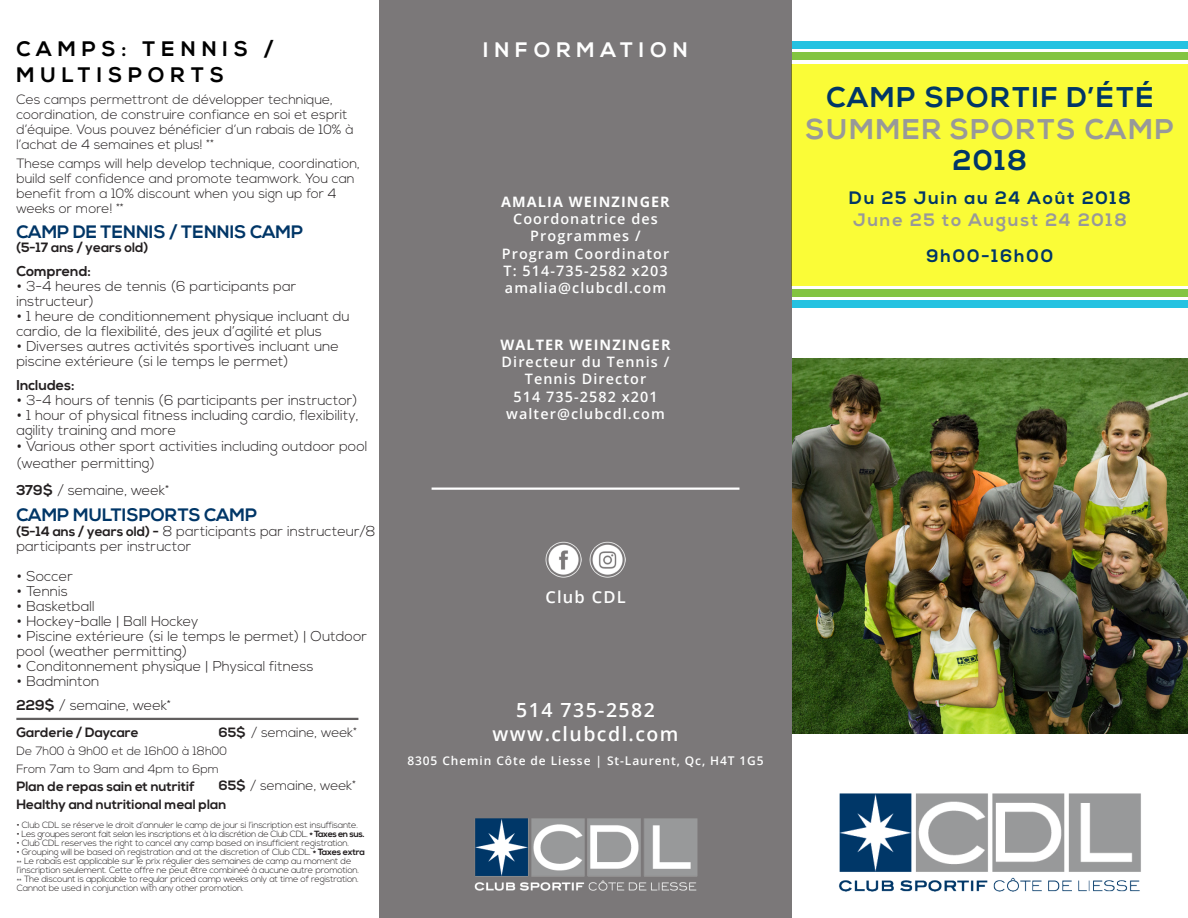
<style>
.page{position:relative;width:1188px;height:918px;background:#fff}
.page>*{position:absolute;margin:0;border:0;box-sizing:border-box;transform-origin:0 0}
.t1{font:700 28.5px "Nexa";letter-spacing:.06em;color:#003667}
.t2{font:700 28.5px "Nexa";letter-spacing:.06em;color:#989999}
.t3{font:700 21px/25.5px "Nexa";letter-spacing:.28em;color:#000}
.t4{font:700 21px "Nexa";letter-spacing:.28em;color:#fff}
.t5{font:600 19.5px/23.4px "Open Sans";letter-spacing:.075em;color:#fff;text-align:center}
.t6{font:700 18px "Nexa";color:#003667}
.t7{font:700 18px "Nexa";letter-spacing:.1em;color:#003667}
.t8{font:700 18px "Nexa";letter-spacing:.1em;color:#989999}
.t9{font:600 16.5px "Open Sans";letter-spacing:.075em;color:#fff}
.t10{font:600 14.4px/17.2px "Open Sans";letter-spacing:.075em;color:#fff;text-align:center}
.t11{font:700 14.4px "Open Sans";letter-spacing:.075em;color:#fff}
.t12{font:300 14.25px/15px "Nexa";color:#231f20}
.t13{font:700 14.25px "Nexa";color:#231f20}
.t14{font:300 13.5px/15px "Nexa";color:#231f20}
.t15{font:700 13.5px/18px "Nexa";color:#231f20}
.t16{font:300 12px/18px "Nexa";color:#231f20}
.t17{font:600 12px "Open Sans";letter-spacing:.075em;color:#fff}
.t18{font:300 9px/9px "Nexa";letter-spacing:-.02em;color:#231f20}
.t19{font:300 9px "Nexa";letter-spacing:-.04em;color:#231f20}
.s1{font-family:"Antonio";font-weight:400;font-size:13.5px}
.s2{font-weight:700}
.s3{font-weight:700;font-size:13.5px}
</style>
<div class="page">
<div style="left:792px;top:64px;width:396px;height:221px;background:#fafc37"></div>
<div style="left:792px;top:41px;width:396px;height:8px;background:#25c2e1"></div>
<div style="left:792px;top:300px;width:396px;height:8px;background:#25c2e1"></div>
<div style="left:792px;top:53px;width:396px;height:7px;background:#83c441"></div>
<div style="left:792px;top:289px;width:396px;height:7px;background:#83c441"></div>
<img style="left:792px;top:359px;width:396px;height:374px">
<div style="left:379px;top:0;width:413px;height:918px;background:#7b7879"></div>
<hr style="left:432px;top:488px;width:308px;height:2px;background:#fff">
<img style="left:474px;top:819px;width:223px;height:71px">
<img style="left:545px;top:541px;width:37px;height:36px">
<img style="left:589px;top:541px;width:37px;height:36px">
<hr style="left:16px;top:718px;width:342px;height:2px;background:#231f20">
<img style="left:839px;top:794px;width:302px;height:97px">
<h2 class="t3" style="left:16px;top:37px;width:259px">CAMPS: TENNIS /<br>MULTISPORTS</h2>
<p class="t14" style="left:16px;top:92px;width:339px">Ces camps permettront de développer technique, coordination, de construire confiance en soi et esprit d’équipe. Vous pouvez bénéficier d’un rabais de 10% à l’achat de 4 semaines et plus! **</p>
<p class="t14" style="left:16px;top:157px;width:345px">These camps will help develop technique, coordination, build self confidence and promote teamwork. You can benefit from a 10% discount when you sign up for 4 weeks or more! **</p>
<p class="t6" style="left:16px;top:222px;width:288px">CAMP DE TENNIS / TENNIS CAMP</p>
<p class="t15" style="left:16px;top:238px;width:134px">(5-17 ans / years old)</p>
<p class="t13" style="left:16px;top:263px;width:76px">Comprend:</p>
<p class="t12" style="left:16px;top:279px;width:282px"><span class="s1">•</span> 3-4 heures de tennis (6 participants par instructeur)</p>
<p class="t12" style="left:16px;top:309px;width:335px"><span class="s1">•</span> 1 heure de conditionnement physique incluant du cardio, de la flexibilité, des jeux d’agilité et plus</p>
<p class="t12" style="left:16px;top:339px;width:324px"><span class="s1">•</span> Diverses autres activités sportives incluant une piscine extérieure (si le temps le permet)</p>
<p class="t13" style="left:16px;top:377px;width:60px">Includes:</p>
<p class="t12" style="left:16px;top:393px;width:343px"><span class="s1">•</span> 3-4 hours of tennis (6 participants per instructor)</p>
<p class="t12" style="left:16px;top:408px;width:344px"><span class="s1">•</span> 1 hour of physical fitness including cardio, flexibility, agility training and more</p>
<p class="t12" style="left:16px;top:439px;width:353px;line-height:16.5px"><span class="s1">•</span> Various other sport activities including outdoor pool (weather permitting)</p>
<p class="t12" style="left:16px;top:483px;width:154px"><span class="s2">379$</span> / semaine, week*</p>
<p class="t6" style="left:16px;top:504px;width:243px">CAMP MULTISPORTS CAMP</p>
<p class="t12" style="left:16px;top:524px;width:361px"><span class="s3">(5-14 ans / years old) -</span> 8 participants par instructeur/8 participants per instructor</p>
<p class="t12" style="left:16px;top:569px;width:58px"><span class="s1">•</span> Soccer</p>
<p class="t12" style="left:16px;top:584px;width:53px"><span class="s1">•</span> Tennis</p>
<p class="t12" style="left:16px;top:599px;width:80px"><span class="s1">•</span> Basketball</p>
<p class="t12" style="left:16px;top:614px;width:184px"><span class="s1">•</span> Hockey-balle | Ball Hockey</p>
<p class="t12" style="left:16px;top:629px;width:352px"><span class="s1">•</span> Piscine extérieure (si le temps le permet) | Outdoor pool (weather permitting)</p>
<p class="t12" style="left:16px;top:659px;width:299px"><span class="s1">•</span> Conditonnement physique | Physical fitness</p>
<p class="t12" style="left:16px;top:670px;width:156px;line-height:24px"><span class="s1">•</span> Badminton<br><span class="s2">229$</span> / semaine, week*</p>
<p class="t14" style="left:219px;top:725px;width:140px"><span class="s2">65$</span> / semaine, week*</p>
<p class="t15" style="left:16px;top:723px;width:124px">Garderie / Daycare</p>
<p class="t16" style="left:16px;top:742px;width:212px">De 7h00 à 9h00 et de 16h00 à 18h00<br>From 7am to 9am and 4pm to 6pm</p>
<p class="t15" style="left:16px;top:777px;width:211px">Plan de repas sain et nutritif<br>Healthy and nutritional meal plan</p>
<p class="t14" style="left:219px;top:778px;width:139px"><span class="s2">65$</span> / semaine, week*</p>
<p class="t18" style="left:17px;top:821px;width:343px">• Club CDL se réserve le droit d’annuler le camp de jour si l’inscription est insuffisante.</p>
<p class="t19" style="left:17px;top:829px;width:349px">• Les groupes seront fait selon les inscriptions et à la discrétion de Club CDL. <span class="s2">* Taxes en sus.</span></p>
<p class="t18" style="left:17px;top:839px;width:334px">• Club CDL reserves the right to cancel any camp based on insufficient registration.</p>
<p class="t18" style="left:17px;top:848px;width:350px">• Grouping will be based on registration and at the discretion of Club CDL. <span class="s2">* Taxes extra </span>** Le rabais est applicable sur le prix régulier des semaines de camp au moment de l’inscription seulement. Cette offre ne peut être combineé à aucune autre promotion. ** The discount is applicable to regular priced camp weeks only at time of registration.<br>Cannot be used in conjunction with any other promotion.</p>
<h2 class="t4" style="left:483px;top:37px;width:206px">INFORMATION</h2>
<p class="t11" style="left:501px;top:191px;width:170px">AMALIA WEINZINGER</p>
<p class="t10" style="left:502px;top:210px;width:169px">Coordonatrice des<br>Programmes /<br>Program Coordinator<br>T: 514-735-2582 x203 amalia@clubcdl.com</p>
<p class="t11" style="left:500px;top:334px;width:172px">WALTER WEINZINGER</p>
<p class="t10" style="left:502px;top:353px;width:169px">Directeur du Tennis /<br>Tennis Director<br>514 735-2582 x201 walter@clubcdl.com</p>
<p class="t9" style="left:545px;top:585px;width:82px">Club CDL</p>
<h3 class="t5" style="left:493px;top:698px;width:188px">514 735-2582 www.clubcdl.com</h3>
<p class="t17" style="left:407px;top:752px;width:358px">8305 Chemin Côte de Liesse | St-Laurent, Qc, H4T 1G5</p>
<h1 class="t1" style="left:827px;top:81px;width:328px">CAMP SPORTIF D’ÉTÉ</h1>
<h1 class="t2" style="left:806px;top:112px;width:370px">SUMMER SPORTS CAMP</h1>
<h1 class="t1" style="left:953px;top:144px;width:76px">2018</h1>
<p class="t7" style="left:849px;top:187px;width:283px">Du 25 Juin au 24 Août 2018</p>
<p class="t8" style="left:853px;top:209px;width:275px">June 25 to August 24 2018</p>
<p class="t7" style="left:927px;top:245px;width:128px">9h00-16h00</p>
</div>
